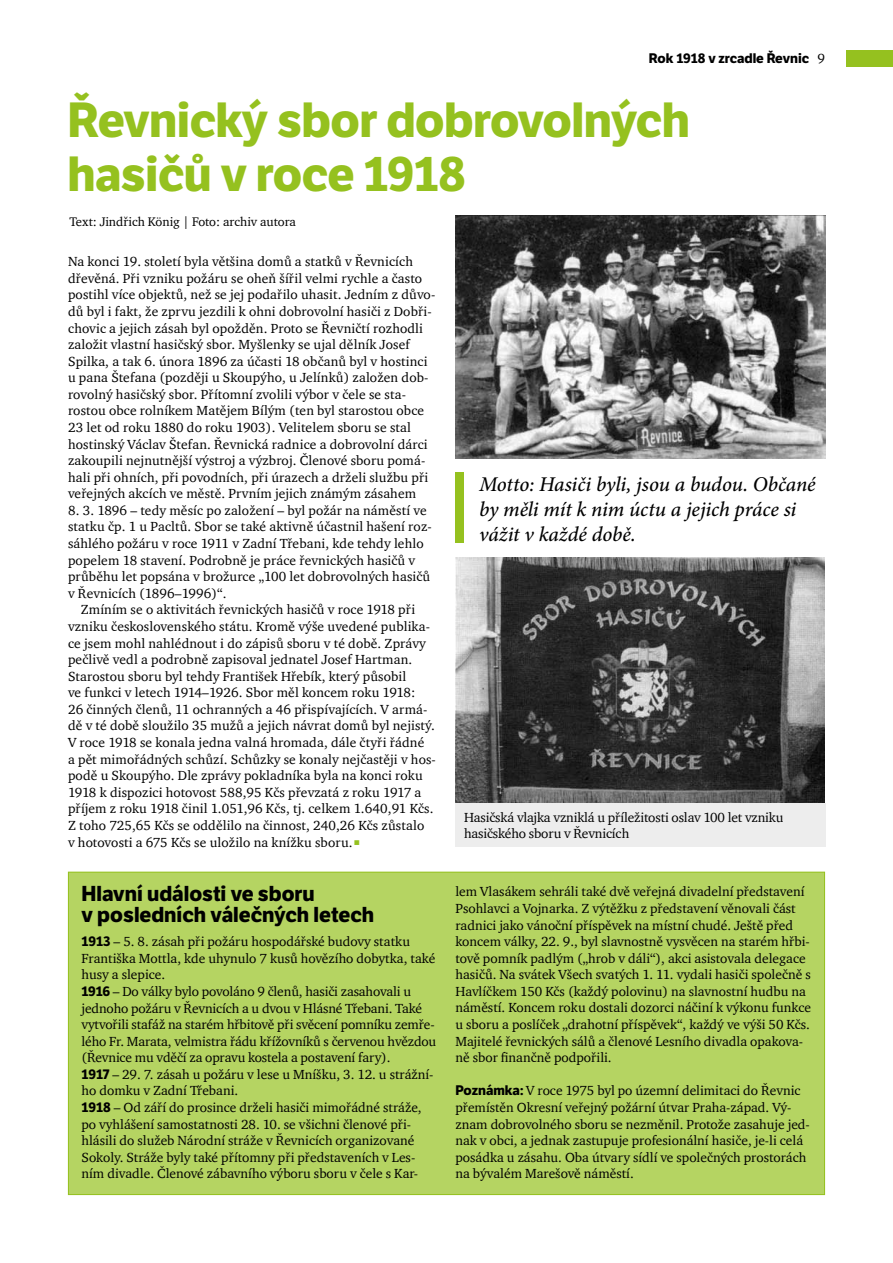
<style>
.page{position:relative;width:893px;height:1263px;background:#fff}
.page>*{position:absolute;margin:0;border:0;box-sizing:border-box;transform-origin:0 0}
.t1{font:700 48px/54px "LFT Etica";letter-spacing:-.01em;color:#95c11f}
.t2{font:italic 500 21px/25.2px "Minion Pro";letter-spacing:-.005em;color:#000}
.t3{font:700 21px/21px "LFT Etica";color:#000}
.t4{font:13.5px/16.6px "ITC Charter Com";color:#000}
.t5{font:700 13.5px "LFT Etica";color:#000}
.t6{font:12.75px "ITC Charter Com";color:#000}
.s1{font-family:"ITC Charter Com";font-weight:400}
.s2{font-family:"LFT Etica";font-weight:700;color:#95c11f}
.s3{font-family:"LFT Etica";font-weight:700}
</style>
<div class="page">
<div style="left:847px;top:51px;width:46px;height:16px;background:#95c11f"></div>
<img style="left:455px;top:216px;width:370px;height:243px">
<div style="left:68px;top:872px;width:757px;height:322px;background:#b5d462"></div>
<div style="left:455px;top:472px;width:9px;height:70px;background:#95c11f"></div>
<img style="left:455px;top:557px;width:370px;height:246px">
<div style="left:455px;top:803px;width:371px;height:44px;background:#ededed"></div>
<p class="t5" style="left:649px;top:50px;width:177px">Rok 1918 v zrcadle Řevnic <span class="s1">9</span></p>
<h1 class="t1" style="left:68px;top:93px;width:624px">Řevnický sbor dobrovolných hasičů v roce 1918</h1>
<p class="t6" style="left:69px;top:214px;width:228px">Text: Jindřich König | Foto: archiv autora</p>
<p class="t4" style="left:68px;top:253px;width:369px">Na konci 19. století byla většina domů a statků v Řevnicích dřevěná. Při vzniku požáru se oheň šířil velmi rychle a často postihl více objektů, než se jej podařilo uhasit. Jedním z důvo&shy;dů byl i fakt, že zprvu jezdili k ohni dobrovolní hasiči z Dobři&shy;chovic a jejich zásah byl opožděn. Proto se Řevničtí rozhodli založit vlastní hasičský sbor. Myšlenky se ujal dělník Josef Spilka, a tak 6. února 1896 za účasti 18 občanů byl v hostinci u pana Štefana (později u Skoupýho, u Jelínků) založen dob&shy;rovolný hasičský sbor. Přítomní zvolili výbor v čele se sta&shy;rostou obce rolníkem Matějem Bílým (ten byl starostou obce 23 let od roku 1880 do roku 1903). Velitelem sboru se stal hostinský Václav Štefan. Řevnická radnice a dobrovolní dárci zakoupili nejnutnější výstroj a výzbroj. Členové sboru pomá&shy;hali při ohních, při povodních, při úrazech a drželi službu při veřejných akcích ve městě. Prvním jejich známým zásahem</p>
<p class="t4" style="left:68px;top:502px;width:365px">8. 3. 1896 – tedy měsíc po založení – byl požár na náměstí ve statku čp. 1 u Pacltů. Sbor se také aktivně účastnil hašení roz&shy;sáhlého požáru v roce 1911 v Zadní Třebani, kde tehdy lehlo popelem 18 stavení. Podrobně je práce řevnických hasičů v průběhu let popsána v brožurce „100 let dobrovolných hasičů v Řevnicích (1896–1996)“.</p>
<p class="t4" style="left:68px;top:601px;width:369px;text-indent:13px">Zmíním se o aktivitách řevnických hasičů v roce 1918 při vzniku československého státu. Kromě výše uvedené publika&shy;ce jsem mohl nahlédnout i do zápisů sboru v té době. Zprávy pečlivě vedl a podrobně zapisoval jednatel Josef Hartman.<br>Starostou sboru byl tehdy František Hřebík, který působil<br>ve funkci v letech 1914–1926. Sbor měl koncem roku 1918:<br>26 činných členů, 11 ochranných a 46 přispívajících. V armá&shy;dě v té době sloužilo 35 mužů a jejich návrat domů byl nejistý.<br>V roce 1918 se konala jedna valná hromada, dále čtyři řádné<br>a pět mimořádných schůzí. Schůzky se konaly nejčastěji v hos&shy;podě u Skoupýho. Dle zprávy pokladníka byla na konci roku 1918 k dispozici hotovost 588,95 Kčs převzatá z roku 1917 a příjem z roku 1918 činil 1.051,96 Kčs, tj. celkem 1.640,91 Kčs.<br>Z toho 725,65 Kčs se oddělilo na činnost, 240,26 Kčs zůstalo<br>v hotovosti a 675 Kčs se uložilo na knížku sboru.<span class="s2">e</span></p>
<h2 class="t3" style="left:82px;top:883px;width:294px">Hlavní události ve sboru<br>v posledních válečných letech</h2>
<p class="t4" style="left:82px;top:933px;width:356px"><span class="s3">1913</span> – 5. 8. zásah při požáru hospodářské budovy statku Františka Mottla, kde uhynulo 7 kusů hovězího dobytka, také husy a slepice.<br><span class="s3">1916</span> – Do války bylo povoláno 9 členů, hasiči zasahovali u jednoho požáru v Řevnicích a u dvou v Hlásné Třebani. Také vytvořili stafáž na starém hřbitově při svěcení pomníku zemře&shy;lého Fr. Marata, velmistra řádu křížovníků s červenou hvězdou (Řevnice mu vděčí za opravu kostela a postavení fary).<br><span class="s3">1917</span> – 29. 7. zásah u požáru v lese u Mníšku, 3. 12. u strážní&shy;ho domku v Zadní Třebani.<br><span class="s3">1918</span> – Od září do prosince drželi hasiči mimořádné stráže, po vyhlášení samostatnosti 28. 10. se všichni členové při&shy;hlásili do služeb Národní stráže v Řevnicích organizované Sokoly. Stráže byly také přítomny při představeních v Les&shy;ním divadle. Členové zábavního výboru sboru v čele s Kar-</p>
<h2 class="t2" style="left:479px;top:471px;width:338px">Motto: Hasiči byli, jsou a budou. Občané by měli mít k nim úctu a jejich práce si vážit v každé době.</h2>
<p class="t4" style="left:464px;top:809px;width:321px;line-height:16.2px">Hasičská vlajka vzniklá u příležitosti oslav 100 let vzniku hasičského sboru v Řevnicích</p>
<p class="t4" style="left:455px;top:883px;width:357px">lem Vlasákem sehráli také dvě veřejná divadelní představení Psohlavci a Vojnarka. Z výtěžku z představení věnovali část radnici jako vánoční příspěvek na místní chudé. Ještě před koncem války, 22. 9., byl slavnostně vysvěcen na starém hřbi&shy;tově pomník padlým („hrob v dáli“), akci asistovala delegace hasičů. Na svátek Všech svatých 1. 11. vydali hasiči společně s Havlíčkem 150 Kčs (každý polovinu) na slavnostní hudbu na náměstí. Koncem roku dostali dozorci náčiní k výkonu funkce u sboru a poslíček „drahotní příspěvek“, každý ve výši 50 Kčs.<br>Majitelé řevnických sálů a členové Lesního divadla opakova&shy;ně sbor finančně podpořili.</p>
<p class="t4" style="left:455px;top:1082px;width:356px"><span class="s3">Poznámka:</span> V roce 1975 byl po územní delimitaci do Řevnic přemístěn Okresní veřejný požární útvar Praha-západ. Vý&shy;znam dobrovolného sboru se nezměnil. Protože zasahuje jed&shy;nak v obci, a jednak zastupuje profesionální hasiče, je-li celá posádka u zásahu. Oba útvary sídlí ve společných prostorách na bývalém Marešově náměstí.</p>
</div>
